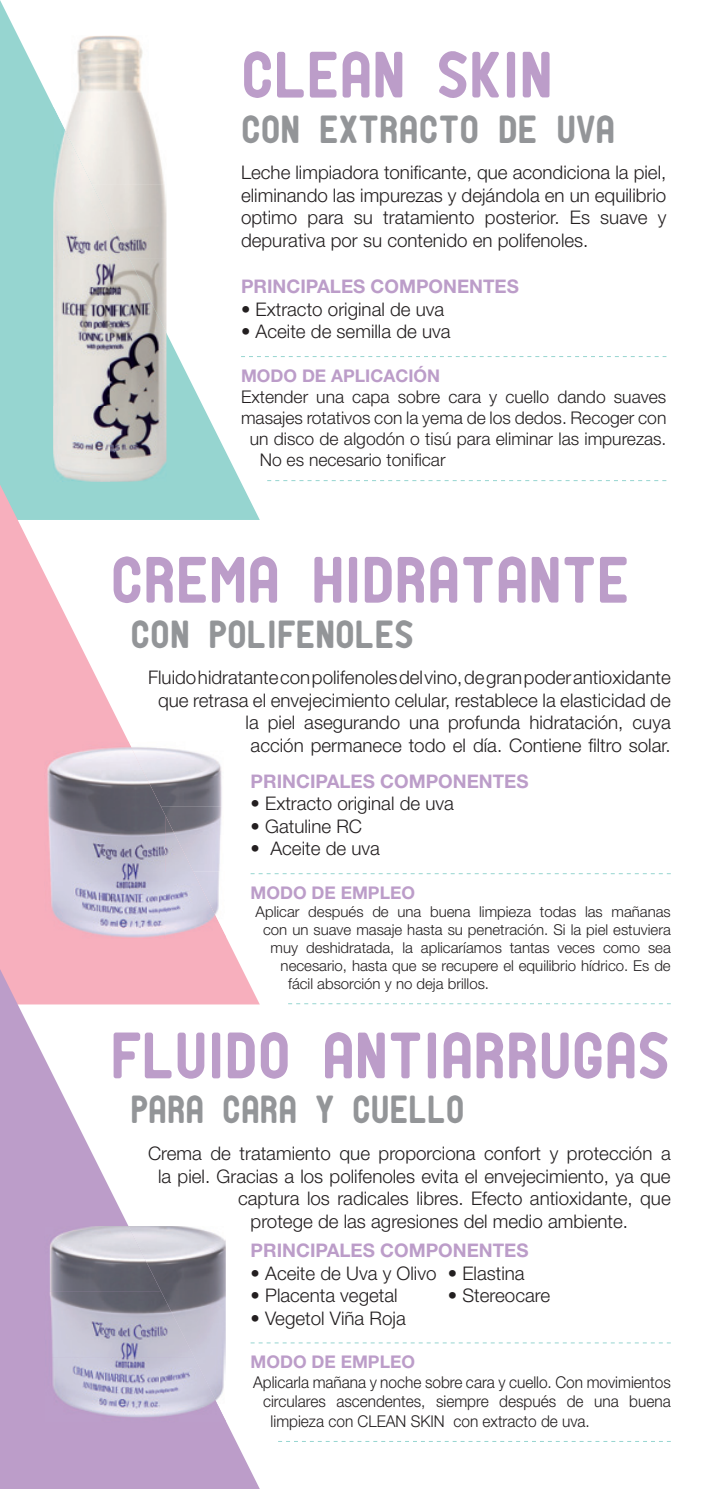
<style>
.page{position:relative;width:709px;height:1489px;background:#fff}
.page>*{position:absolute;margin:0;border:0;box-sizing:border-box;transform-origin:0 0}
.t1{font:62.5px "PTF NORDIC Round";color:#bc9dc9}
.t2{font:37.5px "PTF NORDIC Round";color:#939598}
.t3{font:37.5px "PTF NORDIC Round";color:#939598;scale:.95 1}
.t4{font:300 18.75px/22.5px "Helvetica Neue";color:#231f20;text-align:justify}
.t5{font:700 18.75px "Helvetica Neue";color:#bc9dc9}
.t6{font:300 17.5px "Helvetica Neue";color:#231f20}
.t7{font:700 17.5px "Helvetica Neue";color:#bc9dc9}
.t8{font:300 16.25px "Helvetica Neue";color:#231f20;scale:.95 1}
.t9{font:300 15px "Helvetica Neue";color:#231f20}
</style>
<div class="page">
<svg style="left:260px;top:356px;width:406px;height:1px"></svg>
<svg style="left:267px;top:480px;width:399px;height:1px"></svg>
<svg style="left:0;top:0;width:260px;height:484px"></svg>
<svg style="left:0;top:484px;width:260px;height:485px"></svg>
<svg style="left:0;top:969px;width:260px;height:519px"></svg>
<img style="left:53px;top:35px;width:113px;height:149px">
<img style="left:110px;top:184px;width:56px;height:35px">
<img style="left:53px;top:106px;width:57px;height:375px">
<img style="left:110px;top:219px;width:56px;height:262px">
<img style="left:161px;top:741px;width:65px;height:65px">
<img style="left:161px;top:806px;width:65px;height:9px">
<img style="left:44px;top:741px;width:117px;height:66px">
<img style="left:44px;top:807px;width:121px;height:131px">
<img style="left:165px;top:815px;width:61px;height:123px">
<img style="left:161px;top:1225px;width:65px;height:65px">
<img style="left:161px;top:1290px;width:65px;height:65px">
<img style="left:44px;top:1225px;width:117px;height:66px">
<img style="left:44px;top:1291px;width:150px;height:65px">
<img style="left:44px;top:1356px;width:182px;height:66px">
<svg style="left:250px;top:873px;width:420px;height:1px"></svg>
<svg style="left:288px;top:1003px;width:382px;height:1px"></svg>
<svg style="left:250px;top:1342px;width:420px;height:1px"></svg>
<h1 class="t1" style="left:241px;top:48px;width:313px">CLEAN SKIN</h1>
<h2 class="t2" style="left:241px;top:113px;width:376px">CON EXTRACTO DE UVA</h2>
<p class="t4" style="left:241px;top:161px;width:427px">Leche limpiadora tonificante, que acondiciona la piel, eliminando las impurezas y dejándola en un equilibrio optimo para su tratamiento posterior. Es suave y depurativa por su contenido en polifenoles.</p>
<p class="t5" style="left:241px;top:275px;width:279px">PRINCIPALES COMPONENTES</p>
<p class="t4" style="left:241px;top:297px;width:205px">• Extracto original de uva</p>
<p class="t4" style="left:241px;top:320px;width:211px">• Aceite de semilla de uva</p>
<p class="t7" style="left:241px;top:365px;width:200px">MODO DE APLICACIÓN</p>
<p class="t6" style="left:241px;top:386px;width:427px">Extender una capa sobre cara y cuello dando suaves</p>
<p class="t6" style="left:241px;top:407px;width:427px">masajes rotativos con la yema de los dedos. Recoger con</p>
<p class="t6" style="left:250px;top:428px;width:418px">un disco de algodón o tisú para eliminar las impurezas.</p>
<p class="t6" style="left:260px;top:449px;width:187px">No es necesario tonificar</p>
<h1 class="t1" style="left:110px;top:553px;width:520px">CREMA HIDRATANTE</h1>
<h2 class="t2" style="left:130px;top:618px;width:285px">CON POLIFENOLES</h2>
<p class="t4" style="left:148px;top:666px;width:524px;text-align:right">Fluido hidratante con polifenoles del vino, de gran poder antioxidante que retrasa el envejecimiento celular, restablece la elasticidad de la piel asegurando una profunda hidratación, cuya<br>acción permanece todo el día. Contiene filtro solar.</p>
<p class="t5" style="left:251px;top:769px;width:279px">PRINCIPALES COMPONENTES</p>
<p class="t4" style="left:251px;top:792px;width:205px">• Extracto original de uva</p>
<p class="t4" style="left:251px;top:814px;width:113px">• Gatuline RC</p>
<p class="t4" style="left:251px;top:837px;width:131px">• Aceite de uva</p>
<p class="t7" style="left:250px;top:881px;width:166px">MODO DE EMPLEO</p>
<p class="t9" style="left:255px;top:902px;width:417px">Aplicar después de una buena limpieza todas las mañanas</p>
<p class="t9" style="left:263px;top:920px;width:409px">con un suave masaje hasta su penetración. Si la piel estuviera</p>
<p class="t9" style="left:270px;top:938px;width:401px">muy deshidratada, la aplicaríamos tantas veces como sea</p>
<p class="t9" style="left:281px;top:956px;width:391px">necesario, hasta que se recupere el equilibrio hídrico. Es de</p>
<p class="t9" style="left:288px;top:974px;width:202px">fácil absorción y no deja brillos.</p>
<h1 class="t1" style="left:110px;top:1028px;width:561px">FLUIDO ANTIARRUGAS</h1>
<h2 class="t3" style="left:130px;top:1093px;width:353px">PARA CARA Y CUELLO</h2>
<p class="t4" style="left:148px;top:1141px;width:524px">Crema de tratamiento que proporciona confort y protección a</p>
<p class="t4" style="left:158px;top:1164px;width:514px">la piel. Gracias a los polifenoles evita el envejecimiento, ya que</p>
<p class="t4" style="left:238px;top:1186px;width:434px">captura los radicales libres. Efecto antioxidante, que</p>
<p class="t4" style="left:251px;top:1209px;width:379px">protege de las agresiones del medio ambiente.</p>
<p class="t5" style="left:251px;top:1238px;width:279px">PRINCIPALES COMPONENTES</p>
<p class="t4" style="left:251px;top:1261px;width:275px">• Aceite de Uva y Olivo • Elastina</p>
<p class="t4" style="left:251px;top:1283px;width:148px">• Placenta vegetal</p>
<p class="t4" style="left:448px;top:1283px;width:104px">• Stereocare</p>
<p class="t4" style="left:251px;top:1306px;width:157px">• Vegetol Viña Roja</p>
<p class="t7" style="left:250px;top:1350px;width:166px">MODO DE EMPLEO</p>
<p class="t8" style="left:253px;top:1371px;width:441px">Aplicarla mañana y noche sobre cara y cuello. Con movimientos</p>
<p class="t8" style="left:263px;top:1391px;width:430px">circulares ascendentes, siempre después de una buena</p>
<p class="t8" style="left:271px;top:1410px;width:337px">limpieza con CLEAN SKIN con extracto de uva.</p>
</div>
